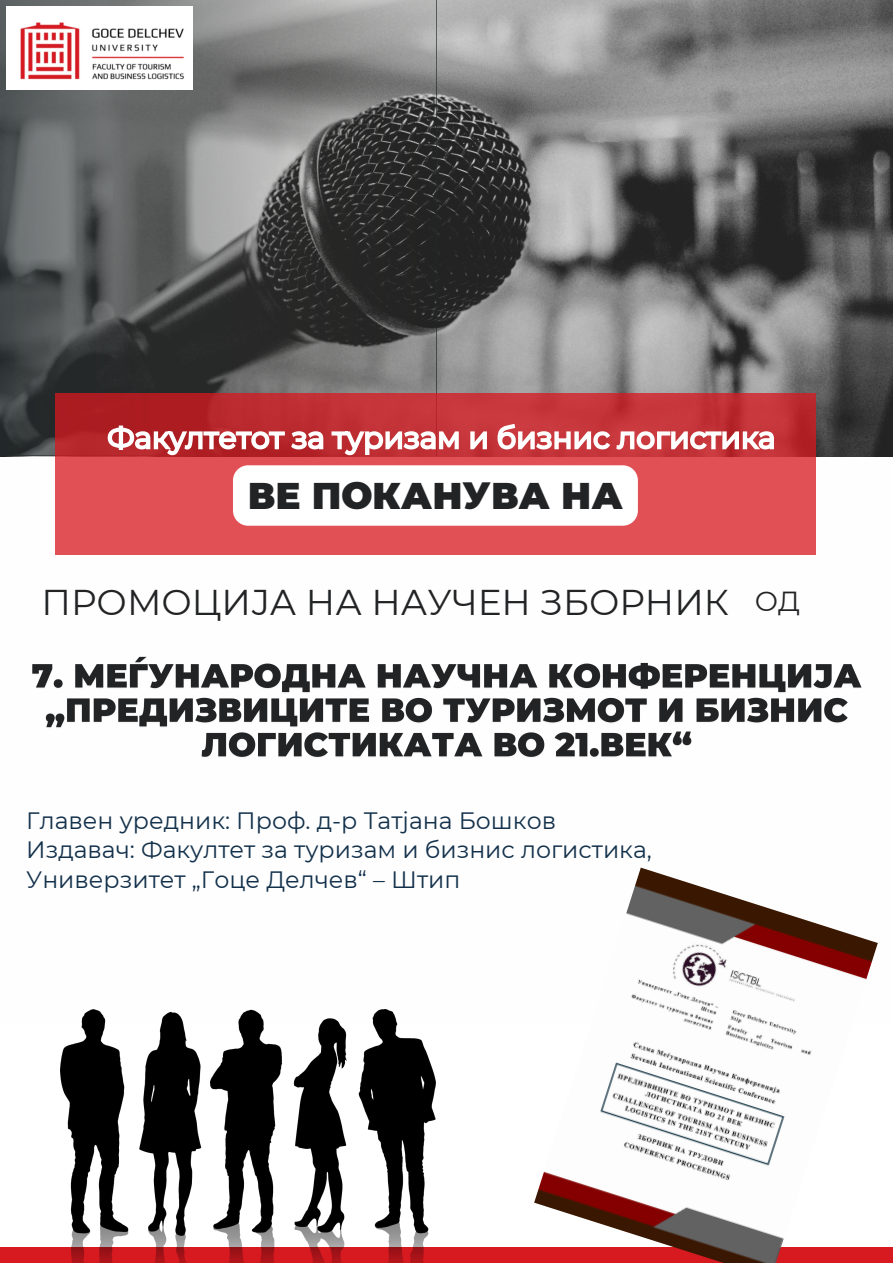
<style>
.page{position:relative;width:893px;height:1263px;background:#fff}
.page>*{position:absolute;margin:0;border:0;box-sizing:border-box;transform-origin:0 0}
.t1{font:900 37.12px "Montserrat";color:#222325}
.t2{font:35.78px "Montserrat";color:#222325}
.t3{font:27.53px "Montserrat";color:#222325}
.t4{font:23.62px "Montserrat";color:#13314b}
</style>
<div class="page">
<div style="left:0;top:1247px;width:893px;height:16px;background:#d71920"></div>
<img style="left:436px;top:0;width:457px;height:456px">
<svg style="left:0;top:0;width:436px;height:456px;background:#5d5e5e"></svg>
<svg style="left:55px;top:393px;width:760px;height:162px;background:#d44449"></svg>
<img style="left:7px;top:7px;width:186px;height:82px">
<img style="left:534px;top:867px;width:344px;height:396px">
<img style="left:60px;top:1009px;width:375px;height:254px">
<svg style="left:107px;top:422px;width:668px;height:35px"></svg>
<div style="left:233px;top:465px;width:405px;height:61px;background:#fff;border-radius:15px"></div>
<img style="left:32px;top:656px;width:830px;height:101px">
<h2 class="t1" style="left:248px;top:473px;width:377px">ВЕ ПОКАНУВА НА</h2>
<h4 class="t2" style="left:42px;top:580px;width:689px">ПРОМОЦИЈА НА НАУЧЕН ЗБОРНИК</h4>
<p class="t3" style="left:754px;top:584px;width:47px">ОД</p>
<p class="t4" style="left:26px;top:806px;width:531px">Главен уредник: Проф. д-р Татјана Бошков</p>
<p class="t4" style="left:26px;top:835px;width:627px">Издавач: Факултет за туризам и бизнис логистика,</p>
<p class="t4" style="left:26px;top:865px;width:436px">Универзитет „Гоце Делчев“ – Штип</p>
</div>
